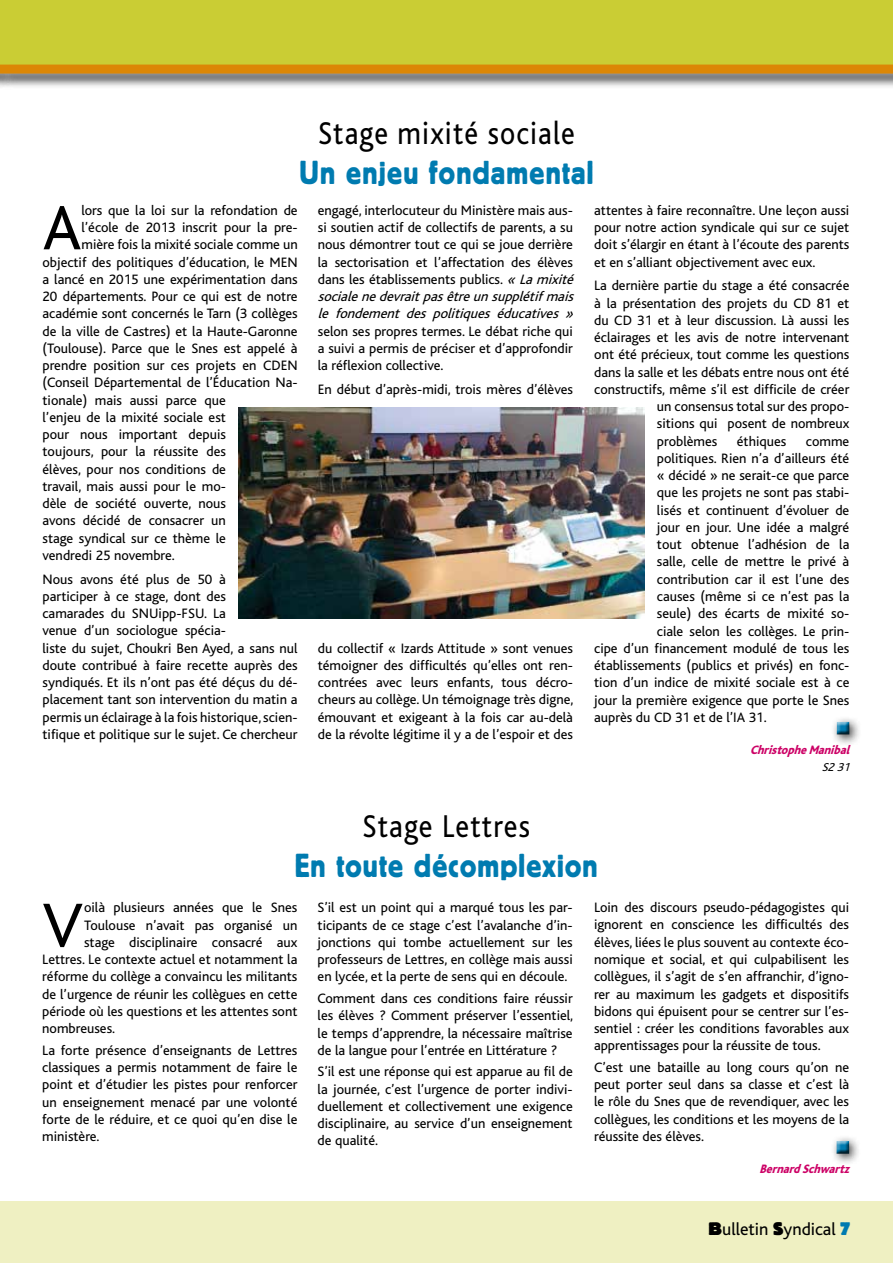
<style>
.page{position:relative;width:893px;height:1263px;background:#fff}
.page>*{position:absolute;margin:0;border:0;box-sizing:border-box;transform-origin:0 0}
.t1{font:65.4px "Bliss";color:#000}
.t2{font:33px "Block BE";letter-spacing:.04em;color:#007bb0;scale:.88 1}
.t3{font:33px "Bliss";letter-spacing:.04em;color:#000;scale:.88 1}
.t4{font:18px "Bliss";color:#000}
.t5{font:14.25px/17.2px "Bliss";color:#000;text-align:justify}
.t6{font:italic 800 12.75px "Bliss";color:#cc0266;scale:.9 1}
.t7{font:italic 12px "Bliss";color:#000}
.s1{font-style:italic}
.s2{font-family:"Block BE";font-weight:800}
.s3{font-family:"Block BE";font-weight:800;color:#007bb0}
</style>
<div class="page">
<div style="left:0;top:1201px;width:893px;height:62px;background:#eff0c2"></div>
<div style="left:0;top:0;width:893px;height:68px;background:#cacd34"></div>
<div style="left:0;top:64px;width:893px;height:25px;background:#000;opacity:.65"></div>
<div style="left:0;top:65px;width:893px;height:9px;background:#dc8705"></div>
<div style="left:831px;top:716px;width:30px;height:30px;background:#000;opacity:.75"></div>
<div style="left:836px;top:719px;width:15px;height:15px;background:#fff;opacity:.75"></div>
<div style="left:836px;top:721px;width:15px;height:15px;background:#000;opacity:.75"></div>
<div style="left:830px;top:1135px;width:31px;height:31px;background:#000;opacity:.75"></div>
<div style="left:836px;top:1139px;width:15px;height:14px;background:#fff;opacity:.75"></div>
<div style="left:836px;top:1140px;width:15px;height:15px;background:#000;opacity:.75"></div>
<img style="left:239px;top:407px;width:405px;height:211px">
<h2 class="t3" style="left:318px;top:116px;width:294px">Stage mixité sociale</h2>
<h2 class="t2" style="left:300px;top:154px;width:335px">Un enjeu fondamental</h2>
<h1 class="t1" style="left:43px;top:193px;width:40px">A</h1>
<p class="t5" style="left:81px;top:202px;width:218px">lors que la loi sur la refondation de</p>
<p class="t5" style="left:81px;top:219px;width:218px">l’école de 2013 inscrit pour la pre-</p>
<p class="t5" style="left:81px;top:236px;width:218px">mière fois la mixité sociale comme un</p>
<p class="t5" style="left:43px;top:254px;width:257px">objectif des politiques d’éducation, le MEN</p>
<p class="t5" style="left:43px;top:271px;width:257px">a lancé en 2015 une expérimentation dans</p>
<p class="t5" style="left:43px;top:288px;width:257px">20 départements. Pour ce qui est de notre</p>
<p class="t5" style="left:43px;top:305px;width:257px">académie sont concernés le Tarn (3 collèges</p>
<p class="t5" style="left:43px;top:323px;width:257px">de la ville de Castres) et la Haute-Garonne</p>
<p class="t5" style="left:43px;top:340px;width:257px">(Toulouse). Parce que le Snes est appelé à</p>
<p class="t5" style="left:43px;top:357px;width:257px">prendre position sur ces projets en CDEN</p>
<p class="t5" style="left:43px;top:374px;width:257px">(Conseil Départemental de l’Éducation Na-</p>
<p class="t5" style="left:43px;top:392px;width:185px">tionale) mais aussi parce que</p>
<p class="t5" style="left:43px;top:409px;width:185px">l’enjeu de la mixité sociale est</p>
<p class="t5" style="left:43px;top:426px;width:185px">pour nous important depuis</p>
<p class="t5" style="left:43px;top:443px;width:185px">toujours, pour la réussite des</p>
<p class="t5" style="left:43px;top:461px;width:185px">élèves, pour nos conditions de</p>
<p class="t5" style="left:43px;top:478px;width:185px">travail, mais aussi pour le mo-</p>
<p class="t5" style="left:43px;top:495px;width:185px">dèle de société ouverte, nous</p>
<p class="t5" style="left:43px;top:512px;width:185px">avons décidé de consacrer un</p>
<p class="t5" style="left:43px;top:530px;width:185px">stage syndical sur ce thème le</p>
<p class="t5" style="left:43px;top:547px;width:134px">vendredi 25 novembre.</p>
<p class="t5" style="left:43px;top:571px;width:257px;text-align:left">Nous avons été plus de 50 à<br>participer à ce stage, dont des<br>camarades du SNUipp-FSU. La<br>venue d’un sociologue spécia-<br>liste du sujet, Choukri Ben Ayed, a sans nul doute contribué à faire recette auprès des syndiqués. Et ils n’ont pas été déçus du dé&shy;placement tant son intervention du matin a permis un éclairage à la fois historique, scien&shy;tifique et politique sur le sujet. Ce chercheur</p>
<p class="t5" style="left:318px;top:202px;width:261px;text-align:left">engagé, interlocuteur du Ministère mais aus&shy;si soutien actif de collectifs de parents, a su nous démontrer tout ce qui se joue derrière la sectorisation et l’affectation des élèves dans les établissements publics. <span class="s1">«Lamixité socialenedevraitpasêtreunsupplétifmais le fondement des politiques éducatives »</span></p>
<p class="t5" style="left:318px;top:323px;width:257px">selon ses propres termes. Le débat riche qui a suivi a permis de préciser et d’approfondir la réflexion collective.</p>
<p class="t5" style="left:318px;top:381px;width:257px">En début d’après-midi, trois mères d’élèves</p>
<p class="t5" style="left:318px;top:639px;width:257px">du collectif « Izards Attitude » sont venues témoigner des difficultés qu’elles ont ren&shy;contrées avec leurs enfants, tous décro&shy;cheurs au collège. Un témoignage très digne, émouvant et exigeant à la fois car au-delà de la révolte légitime il y a de l’espoir et des</p>
<p class="t5" style="left:594px;top:202px;width:257px">attentes à faire reconnaître. Une leçon aussi pour notre action syndicale qui sur ce sujet doit s’élargir en étant à l’écoute des parents et en s’alliant objectivement avec eux.</p>
<p class="t5" style="left:594px;top:277px;width:257px">La dernière partie du stage a été consacrée</p>
<p class="t5" style="left:594px;top:295px;width:257px">à la présentation des projets du CD 81 et</p>
<p class="t5" style="left:594px;top:312px;width:257px">du CD 31 et à leur discussion. Là aussi les</p>
<p class="t5" style="left:594px;top:329px;width:257px">éclairages et les avis de notre intervenant</p>
<p class="t5" style="left:594px;top:346px;width:257px">ont été précieux, tout comme les questions</p>
<p class="t5" style="left:594px;top:364px;width:257px">dans la salle et les débats entre nous ont été</p>
<p class="t5" style="left:594px;top:381px;width:257px">constructifs, même s’il est difficile de créer</p>
<p class="t5" style="left:657px;top:398px;width:194px">un consensus total sur des propo-</p>
<p class="t5" style="left:657px;top:415px;width:194px">sitions qui posent de nombreux</p>
<p class="t5" style="left:657px;top:433px;width:62px">problèmes</p>
<p class="t5" style="left:737px;top:433px;width:51px">éthiques</p>
<p class="t5" style="left:806px;top:433px;width:45px">comme</p>
<p class="t5" style="left:657px;top:450px;width:194px">politiques. Rien n’a d’ailleurs été</p>
<p class="t5" style="left:657px;top:467px;width:194px">« décidé » ne serait-ce que parce</p>
<p class="t5" style="left:657px;top:484px;width:194px">que les projets ne sont pas stabi-</p>
<p class="t5" style="left:657px;top:502px;width:194px">lisés et continuent d’évoluer de</p>
<p class="t5" style="left:657px;top:519px;width:194px">jour en jour. Une idée a malgré</p>
<p class="t5" style="left:657px;top:536px;width:194px">tout obtenue l’adhésion de la</p>
<p class="t5" style="left:657px;top:553px;width:194px">salle, celle de mettre le privé à</p>
<p class="t5" style="left:657px;top:571px;width:194px">contribution car il est l’une des</p>
<p class="t5" style="left:657px;top:588px;width:194px">causes (même si ce n’est pas la</p>
<p class="t5" style="left:657px;top:605px;width:194px">seule) des écarts de mixité so-</p>
<p class="t5" style="left:657px;top:622px;width:194px">ciale selon les collèges. Le prin-</p>
<p class="t5" style="left:594px;top:640px;width:257px">cipe d’un financement modulé de tous les</p>
<p class="t5" style="left:594px;top:657px;width:257px">établissements (publics et privés) en fonc-</p>
<p class="t5" style="left:594px;top:674px;width:257px">tion d’un indice de mixité sociale est à ce</p>
<p class="t5" style="left:594px;top:691px;width:257px">jour la première exigence que porte le Snes</p>
<p class="t5" style="left:594px;top:709px;width:174px">auprès du CD 31 et de l’IA 31.</p>
<p class="t6" style="left:750px;top:743px;width:116px">ChristopheManibal</p>
<p class="t7" style="left:822px;top:761px;width:33px">S231</p>
<h2 class="t3" style="left:362px;top:809px;width:192px">Stage Lettres</h2>
<h2 class="t2" style="left:295px;top:847px;width:346px">En toute décomplexion</h2>
<h1 class="t1" style="left:42px;top:891px;width:43px">V</h1>
<p class="t5" style="left:84px;top:899px;width:215px">oilà plusieurs années que le Snes</p>
<p class="t5" style="left:84px;top:917px;width:215px">Toulouse n’avait pas organisé un</p>
<p class="t5" style="left:84px;top:934px;width:215px">stage disciplinaire consacré aux</p>
<p class="t5" style="left:42px;top:951px;width:257px">Lettres. Le contexte actuel et notamment la</p>
<p class="t5" style="left:42px;top:968px;width:257px">réforme du collège a convaincu les militants</p>
<p class="t5" style="left:42px;top:986px;width:257px">de l’urgence de réunir les collègues en cette</p>
<p class="t5" style="left:42px;top:1003px;width:257px">période où les questions et les attentes sont</p>
<p class="t5" style="left:42px;top:1020px;width:74px">nombreuses.</p>
<p class="t5" style="left:42px;top:1042px;width:257px">La forte présence d’enseignants de Lettres classiques a permis notamment de faire le point et d’étudier les pistes pour renforcer un enseignement menacé par une volonté forte de le réduire, et ce quoi qu’en dise le ministère.</p>
<p class="t5" style="left:318px;top:899px;width:257px">S’il est un point qui a marqué tous les par&shy;ticipants de ce stage c’est l’avalanche d’in&shy;jonctions qui tombe actuellement sur les professeurs de Lettres, en collège mais aussi en lycée, et la perte de sens qui en découle.</p>
<p class="t5" style="left:318px;top:990px;width:257px">Comment dans ces conditions faire réussir les élèves ? Comment préserver l’essentiel, le temps d’apprendre, la nécessaire maîtrise de la langue pour l’entrée en Littérature ?</p>
<p class="t5" style="left:318px;top:1063px;width:257px">S’il est une réponse qui est apparue au fil de la journée, c’est l’urgence de porter indivi&shy;duellement et collectivement une exigence disciplinaire, au service d’un enseignement de qualité.</p>
<p class="t5" style="left:594px;top:899px;width:257px">Loin des discours pseudo-pédagogistes qui ignorent en conscience les difficultés des élèves, liées le plus souvent au contexte éco&shy;nomique et social, et qui culpabilisent les collègues, il s’agit de s’en affranchir, d’igno&shy;rer au maximum les gadgets et dispositifs bidons qui épuisent pour se centrer sur l’es&shy;sentiel : créer les conditions favorables aux apprentissages pour la réussite de tous.</p>
<p class="t5" style="left:594px;top:1059px;width:257px">C’est une bataille au long cours qu’on ne peut porter seul dans sa classe et c’est là le rôle du Snes que de revendiquer, avec les collègues, les conditions et les moyens de la réussite des élèves.</p>
<p class="t6" style="left:760px;top:1162px;width:105px">BernardSchwartz</p>
<p class="t4" style="left:709px;top:1220px;width:143px"><span class="s2">B</span>ulletin <span class="s2">S</span>yndical <span class="s3">7</span></p>
</div>
